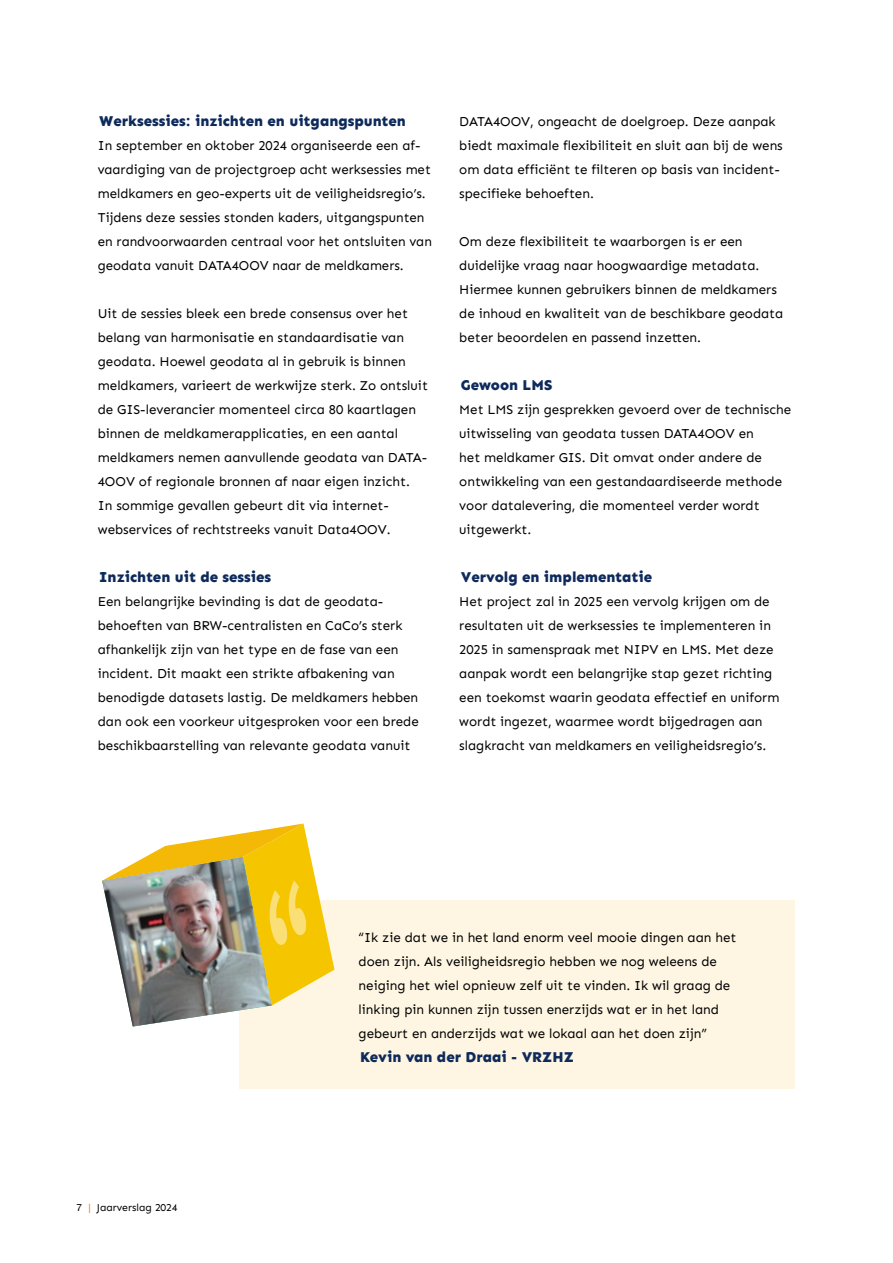
<style>
.page{position:relative;width:893px;height:1263px;background:#fff}
.page>*{position:absolute;margin:0;border:0;box-sizing:border-box;transform-origin:0 0}
.t1{font:800 15px "Sen";color:#0e2a5b}
.t2{font:13.5px/24px "Sen";color:#000}
.t3{font:10.5px "Sen";color:#000}
.s1{color:#ed6d05}
</style>
<div class="page">
<div style="left:240px;top:900px;width:555px;height:189px;background:#fef6e3"></div>
<img style="left:102px;top:823px;width:232px;height:203px">
<p class="t1" style="left:99px;top:113px;width:308px">Werksessies: inzichten en uitgangspunten</p>
<p class="t2" style="left:98px;top:133px;width:336px">In september en oktober 2024 organiseerde een af&shy;vaardiging van de projectgroep acht werksessies met meldkamers en geo-experts uit de veiligheidsregio’s.<br>Tijdens deze sessies stonden kaders, uitgangspunten en randvoorwaarden centraal voor het ontsluiten van geodata vanuit DATA4OOV naar de meldkamers.</p>
<p class="t2" style="left:98px;top:301px;width:332px">Uit de sessies bleek een brede consensus over het belang van harmonisatie en standaardisatie van geodata. Hoewel geodata al in gebruik is binnen meldkamers, varieert de werkwijze sterk. Zo ontsluit de GIS-leverancier momenteel circa 80 kaartlagen binnen de meldkamerapplicaties, en een aantal meldkamers nemen aanvullende geodata van DATA-4OOV of regionale bronnen af naar eigen inzicht.<br>In sommige gevallen gebeurt dit via internet&shy;webservices of rechtstreeks vanuit Data4OOV.</p>
<p class="t1" style="left:99px;top:569px;width:173px">Inzichten uit de sessies</p>
<p class="t2" style="left:98px;top:589px;width:323px">Een belangrijke bevinding is dat de geodata&shy;behoeften van BRW-centralisten en CaCo’s sterk afhankelijk zijn van het type en de fase van een incident. Dit maakt een strikte afbakening van benodigde datasets lastig. De meldkamers hebben dan ook een voorkeur uitgesproken voor een brede beschikbaarstelling van relevante geodata vanuit</p>
<p class="t2" style="left:459px;top:110px;width:325px">DATA4OOV, ongeacht de doelgroep. Deze aanpak biedt maximale flexibiliteit en sluit aan bij de wens om data efficiënt te filteren op basis van incident&shy;specifieke behoeften.</p>
<p class="t2" style="left:459px;top:230px;width:326px">Om deze flexibiliteit te waarborgen is er een duidelijke vraag naar hoogwaardige metadata.<br>Hiermee kunnen gebruikers binnen de meldkamers de inhoud en kwaliteit van de beschikbare geodata beter beoordelen en passend inzetten.</p>
<p class="t1" style="left:461px;top:377px;width:93px">Gewoon LMS</p>
<p class="t2" style="left:459px;top:397px;width:333px">Met LMS zijn gesprekken gevoerd over de technische uitwisseling van geodata tussen DATA4OOV en<br>het meldkamer GIS. Dit omvat onder andere de ontwikkeling van een gestandaardiseerde methode voor datalevering, die momenteel verder wordt uitgewerkt.</p>
<p class="t1" style="left:461px;top:569px;width:193px">Vervolg en implementatie</p>
<p class="t2" style="left:459px;top:589px;width:322px">Het project zal in 2025 een vervolg krijgen om de resultaten uit de werksessies te implementeren in 2025 in samenspraak met NIPV en LMS. Met deze aanpak wordt een belangrijke stap gezet richting een toekomst waarin geodata effectief en uniform wordt ingezet, waarmee wordt bijgedragen aan slagkracht van meldkamers en veiligheidsregio’s.</p>
<p class="t3" style="left:77px;top:1201px;width:103px">7 <span class="s1">|</span> Jaarverslag 2024</p>
<p class="t2" style="left:359px;top:925px;width:379px">“Ik zie dat we in het land enorm veel mooie dingen aan het doen zijn. Als veiligheidsregio hebben we nog weleens de neiging het wiel opnieuw zelf uit te vinden. Ik wil graag de linking pin kunnen zijn tussen enerzijds wat er in het land gebeurt en anderzijds wat we lokaal aan het doen zijn”</p>
<p class="t1" style="left:360px;top:1049px;width:215px">Kevin van der Draai - VRZHZ</p>
</div>
